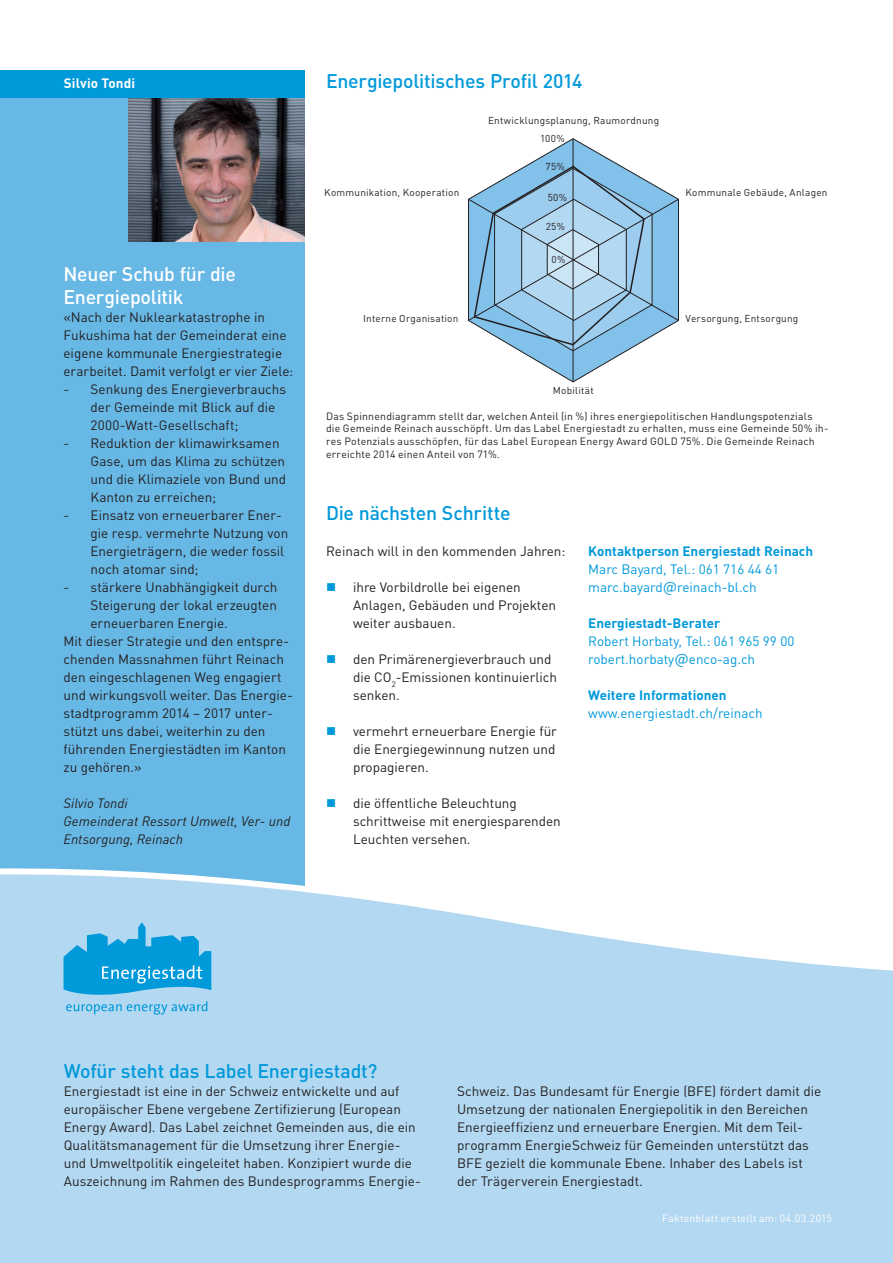
<style>
.page{position:relative;width:893px;height:1263px;background:#fff}
.page>*{position:absolute;margin:0;border:0;box-sizing:border-box;transform-origin:0 0}
.Untertitel_Frontseit{font:500 19.5px "DIN Pro";letter-spacing:-.01em;color:#0099da}
.Untertitel_Frontseit-2{font:500 19.5px/23.4px "DIN Pro";letter-spacing:-.015em;color:#fff}
.Untertitel_Frontseit-3{font:13.5px/18px "DIN Pro";color:#231f20}
.Fliesstext_Testimoni{font:13.5px/18px "DIN Pro";color:#231f20}
.t1{font:13.5px "DIN Pro";color:#0099da}
.t2{font:700 13.5px "DIN Pro";color:#0099da}
.Lauftext_schwarz_kur{font:italic 13.5px/18px "DIN Pro";letter-spacing:.005em;color:#231f20}
.Titel_Testimonial{font:700 13.5px "DIN Pro";letter-spacing:.01em;color:#fff}
.Spinnendiagramm_Flie{font:10.5px/12.6px "DIN Pro";letter-spacing:.02em;color:#231f20}
.t3{font:10.5px "DIN Pro";letter-spacing:.02em;color:#fff}
.t4{font:10.05px "DIN Pro";letter-spacing:.025em;color:#231f20}
.s1{font-size:15px}
</style>
<div class="page">
<div style="left:0;top:97px;width:305px;height:1141px;background:#68b8e6"></div>
<svg style="left:0;top:868px;width:893px;height:395px;background:#bbdcf2"></svg>
<img style="left:128px;top:97px;width:177px;height:144px">
<svg style="left:63px;top:922px;width:148px;height:93px;background:#55b7e4"></svg>
<svg style="left:519px;top:138px;width:108px;height:244px"></svg>
<hr style="left:573px;top:139px;width:1px;height:243px;background:#231f20">
<svg style="left:468px;top:165px;width:211px;height:186px;background:#99c2df"></svg>
<div style="left:0;top:70px;width:305px;height:27px;background:#0099da"></div>
<p class="Titel_Testimonial" style="left:64px;top:74px;width:73px">Silvio Tondi</p>
<p class="Untertitel_Frontseit-2" style="left:63px;top:261px;width:174px">Neuer Schub für die<br>Energiepolitik</p>
<p class="Untertitel_Frontseit-3" style="left:63px;top:308px;width:231px">«Nach der Nuklearkatastrophe in Fukushima hat der Gemeinderat eine eigene kommunale Energiestrategie erarbeitet. Damit verfolgt er vier Ziele:</p>
<p class="Untertitel_Frontseit-3" style="left:90px;top:380px;width:197px;text-indent:-27px">- Senkung des Energieverbrauchs der Gemeinde mit Blick auf die<br>2000-Watt-Gesellschaft;</p>
<p class="Untertitel_Frontseit-3" style="left:90px;top:434px;width:197px;text-indent:-27px">- Reduktion der klimawirksamen<br>Gase, um das Klima zu schützen und die Klimaziele von Bund und<br>Kanton zu erreichen;</p>
<p class="Untertitel_Frontseit-3" style="left:90px;top:506px;width:199px;text-indent:-27px">- Einsatz von erneuerbarer Ener&shy;gie resp. vermehrte Nutzung von<br>Energieträgern, die weder fossil noch atomar sind;</p>
<p class="Untertitel_Frontseit-3" style="left:90px;top:578px;width:189px;text-align:justify;text-indent:-27px">- stärkere Unabhängigkeit durch Steigerung der lokal erzeugten erneuerbaren Energie.</p>
<p class="Untertitel_Frontseit-3" style="left:63px;top:632px;width:231px">Mit dieser Strategie und den entspre&shy;chenden Massnahmen führt Reinach den eingeschlagenen Weg engagiert und wirkungsvoll weiter. Das Energie&shy;stadtprogramm 2014 – 2017 unter&shy;stützt uns dabei, weiterhin zu den führenden Energiestädten im Kanton zu gehören.»</p>
<p class="Lauftext_schwarz_kur" style="left:63px;top:794px;width:228px">Silvio Tondi<br>Gemeinderat Ressort Umwelt, Ver- und<br>Entsorgung, Reinach</p>
<p class="Untertitel_Frontseit" style="left:326px;top:68px;width:258px">Energiepolitisches Profil 2014</p>
<p class="t4" style="left:324px;top:186px;width:136px">Kommunikation, Kooperation</p>
<p class="t4" style="left:363px;top:312px;width:97px">Interne Organisation</p>
<p class="t4" style="left:488px;top:114px;width:173px">Entwicklungsplanung, Raumordnung</p>
<p class="t4" style="left:540px;top:131px;width:26px">100%</p>
<p class="t4" style="left:545px;top:159px;width:21px">75%</p>
<p class="t4" style="left:548px;top:190px;width:21px">50%</p>
<p class="t4" style="left:546px;top:220px;width:21px">25%</p>
<p class="t4" style="left:552px;top:253px;width:15px">0%</p>
<p class="t4" style="left:553px;top:384px;width:42px">Mobilität</p>
<p class="t4" style="left:685px;top:186px;width:143px">Kommunale Gebäude, Anlagen</p>
<p class="t4" style="left:685px;top:312px;width:114px">Versorgung, Entsorgung</p>
<p class="Spinnendiagramm_Flie" style="left:326px;top:409px;width:488px">Das Spinnendiagramm stellt dar, welchen Anteil (in %) ihres energiepolitischen Handlungspotenzials</p>
<p class="Spinnendiagramm_Flie" style="left:326px;top:422px;width:504px">die Gemeinde Reinach ausschöpft. Um das Label Energiestadt zu erhalten, muss eine Gemeinde 50% ih&shy;res Potenzials ausschöpfen, für das Label European Energy Award GOLD 75%. Die Gemeinde Reinach erreichte 2014 einen Anteil von 71%.</p>
<p class="Untertitel_Frontseit" style="left:326px;top:500px;width:186px">Die nächsten Schritte</p>
<p class="Untertitel_Frontseit-3" style="left:326px;top:542px;width:241px">Reinach will in den kommenden Jahren:</p>
<p class="Untertitel_Frontseit-3" style="left:353px;top:578px;width:205px">ihre Vorbildrolle bei eigenen<br>Anlagen, Gebäuden und Projekten weiter ausbauen.</p>
<p class="Untertitel_Frontseit-3" style="left:353px;top:650px;width:206px">den Primärenergieverbrauch und die CO<sub>2</sub>-Emissionen kontinuierlich senken.</p>
<p class="Untertitel_Frontseit-3" style="left:353px;top:722px;width:205px;text-align:justify">vermehrt erneuerbare Energie für die Energiegewinnung nutzen und propagieren.</p>
<p class="Untertitel_Frontseit-3" style="left:353px;top:794px;width:209px">die öffentliche Beleuchtung schrittweise mit energiesparenden<br>Leuchten versehen.</p>
<p class="t2" style="left:588px;top:542px;width:226px">Kontaktperson Energiestadt Reinach</p>
<p class="t1" style="left:588px;top:560px;width:193px">Marc Bayard, Tel.: 061 716 44 61</p>
<p class="t1" style="left:588px;top:578px;width:170px">marc.bayard<span class="s1">@</span>reinach-bl.ch</p>
<p class="t2" style="left:588px;top:614px;width:134px">Energiestadt-Berater</p>
<p class="t1" style="left:588px;top:632px;width:208px">Robert Horbaty, Tel.: 061 965 99 00</p>
<p class="t1" style="left:588px;top:650px;width:168px">robert.horbaty<span class="s1">@</span>enco-ag.ch</p>
<p class="t2" style="left:588px;top:686px;width:140px">Weitere Informationen</p>
<p class="t1" style="left:588px;top:704px;width:176px">www.energiestadt.ch/reinach</p>
<p class="Untertitel_Frontseit" style="left:64px;top:1058px;width:315px">Wofür steht das Label Energiestadt?</p>
<p class="Fliesstext_Testimoni" style="left:64px;top:1082px;width:337px">Energiestadt ist eine in der Schweiz entwickelte und auf</p>
<p class="Fliesstext_Testimoni" style="left:64px;top:1100px;width:353px">europäischer Ebene vergebene Zertifizierung (European<br>Energy Award). Das Label zeichnet Gemeinden aus, die ein<br>Qualitätsmanagement für die Umsetzung ihrer Energie-</p>
<p class="Fliesstext_Testimoni" style="left:64px;top:1154px;width:359px">und Umweltpolitik eingeleitet haben. Konzipiert wurde die<br>Auszeichnung im Rahmen des Bundesprogramms Energie-</p>
<p class="Fliesstext_Testimoni" style="left:457px;top:1082px;width:366px">Schweiz. Das Bundesamt für Energie (BFE) fördert damit die</p>
<p class="Fliesstext_Testimoni" style="left:457px;top:1100px;width:352px">Umsetzung der nationalen Energiepolitik in den Bereichen<br>Energieeffizienz und erneuerbare Energien. Mit dem Teil-</p>
<p class="Fliesstext_Testimoni" style="left:457px;top:1136px;width:353px">programm EnergieSchweiz für Gemeinden unterstützt das<br>BFE gezielt die kommunale Ebene. Inhaber des Labels ist</p>
<p class="Fliesstext_Testimoni" style="left:457px;top:1172px;width:187px">der Trägerverein Energiestadt.</p>
<p class="t3" style="left:662px;top:1211px;width:171px">Faktenblatt erstellt am: 04.03.2015</p>
</div>
